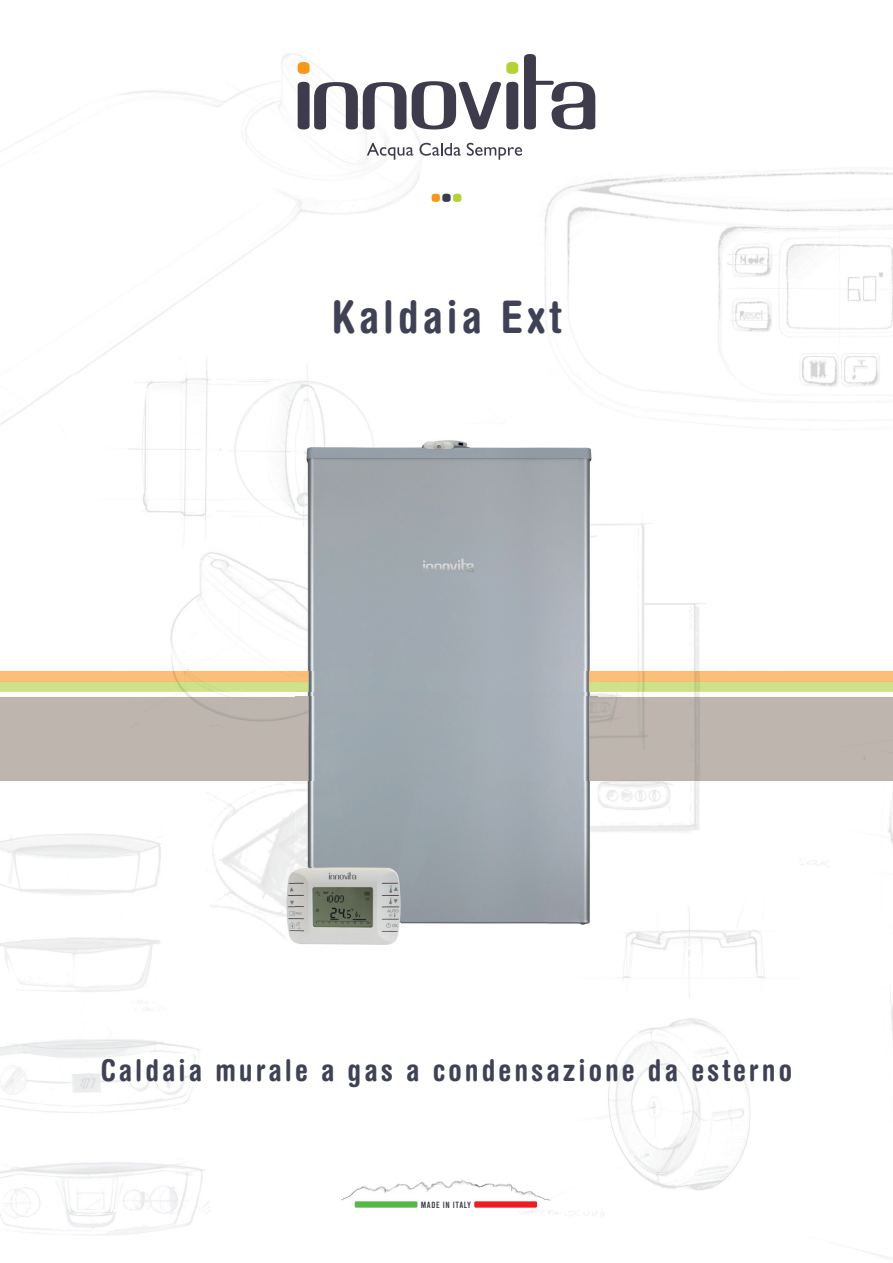
<style>
.page{position:relative;width:893px;height:1263px;background:#fff}
.page>*{position:absolute;margin:0;border:0;box-sizing:border-box;transform-origin:0 0}
.t1{font:700 condensed 45px "Helvetica Rounded";letter-spacing:.09em;color:#3f4255}
.t2{font:700 condensed 30px "Helvetica Rounded";letter-spacing:.1em;color:#3f4255}
.t3{font:9px "Bebas";letter-spacing:.07em;color:#3d3b4b}
</style>
<div class="page">
<img style="left:13px;top:53px;width:722px;height:322px">
<img style="left:735px;top:170px;width:158px;height:522px">
<img style="left:0;top:375px;width:315px;height:322px">
<img style="left:315px;top:375px;width:421px;height:107px">
<img style="left:598px;top:482px;width:138px;height:215px">
<img style="left:0;top:671px;width:893px;height:20px">
<img style="left:0;top:782px;width:295px;height:454px">
<img style="left:584px;top:781px;width:309px;height:479px">
<img style="left:295px;top:431px;width:303px;height:350px">
<img style="left:295px;top:671px;width:303px;height:20px">
<img style="left:295px;top:781px;width:252px;height:100px">
<img style="left:547px;top:781px;width:51px;height:151px">
<img style="left:400px;top:881px;width:148px;height:51px">
<svg style="left:298px;top:82px;width:108px;height:48px"></svg>
<svg style="left:298px;top:62px;width:12px;height:12px"></svg>
<svg style="left:524px;top:54px;width:71px;height:75px"></svg>
<svg style="left:412px;top:81px;width:106px;height:48px"></svg>
<svg style="left:506px;top:62px;width:12px;height:12px"></svg>
<svg style="left:367px;top:143px;width:46px;height:17px"></svg>
<svg style="left:419px;top:143px;width:42px;height:13px"></svg>
<svg style="left:467px;top:143px;width:55px;height:17px"></svg>
<svg style="left:432px;top:194px;width:29px;height:8px"></svg>
<img style="left:341px;top:1180px;width:210px;height:25px">
<div style="left:355px;top:1201px;width:62px;height:6px;background:#56b947"></div>
<div style="left:474px;top:1201px;width:63px;height:6px;background:#ee1d23"></div>
<img style="left:286px;top:867px;width:9px;height:39px">
<img style="left:286px;top:906px;width:38px;height:39px">
<img style="left:324px;top:932px;width:75px;height:13px">
<img style="left:295px;top:867px;width:105px;height:65px">
<h1 class="t1" style="left:332px;top:289px;width:231px">Kaldaia Ext</h1>
<p class="t2" style="left:101px;top:1052px;width:693px">Caldaia murale a gas a condensazione da esterno</p>
<p class="t3" style="left:421px;top:1200px;width:52px">MADE IN ITALY</p>
</div>
